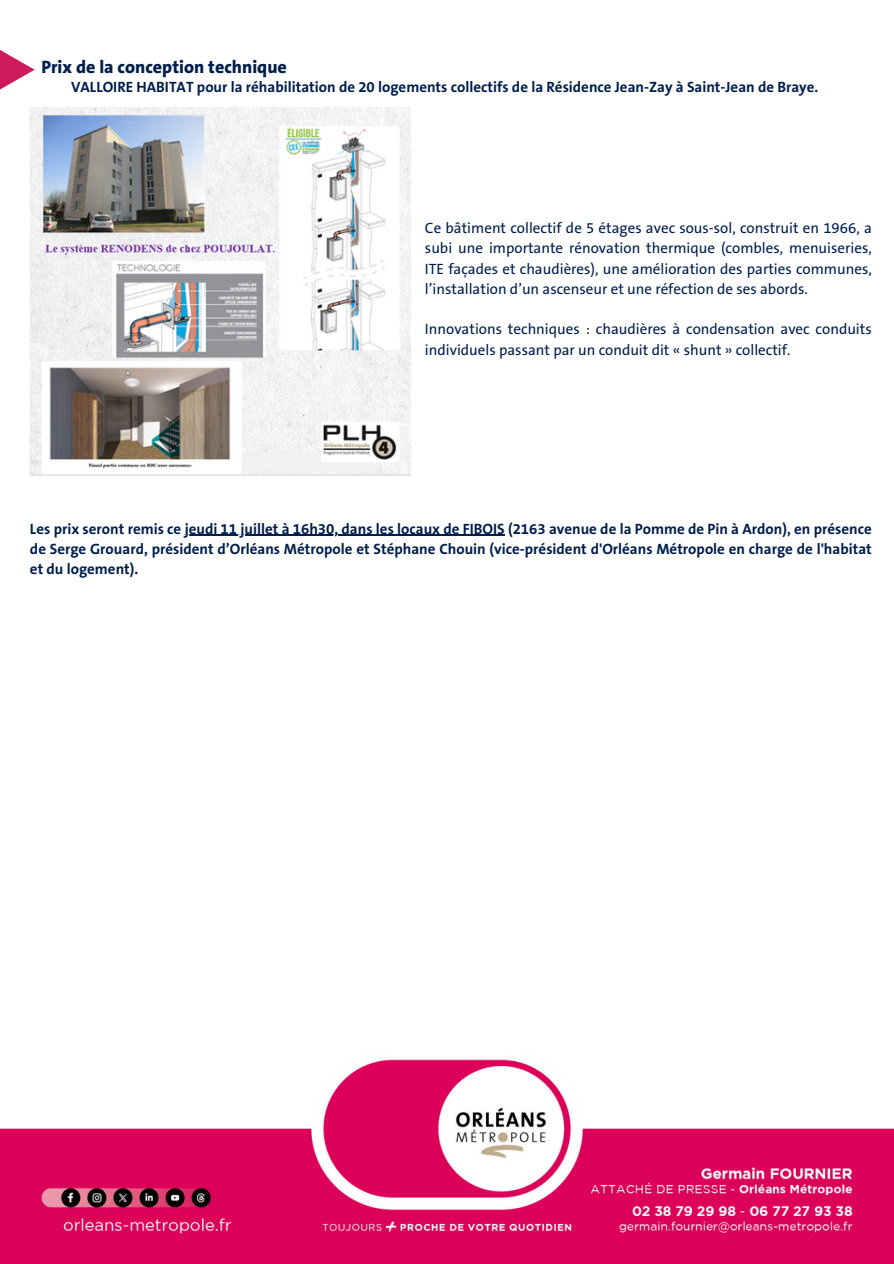
<style>
.page{position:relative;width:894px;height:1264px;background:#fff}
.page>*{position:absolute;margin:0;border:0;box-sizing:border-box;transform-origin:0 0}
.t1{font:800 18px "The Sans B W8";color:#001e4c}
.t2{font:15px/20.2px "The Sans B W5 Plain";color:#001e4c;text-align:justify}
.t3{font:700 15px/20.2px "The Sans B W7";color:#001e4c;text-align:justify}
</style>
<div class="page">
<img style="left:0;top:1059px;width:893px;height:204px">
<svg style="left:0;top:50px;width:35px;height:40px"></svg>
<img style="left:30px;top:108px;width:381px;height:368px">
<hr style="left:185px;top:535px;width:319px;height:1px;background:#001e4c">
<p class="t1" style="left:41px;top:60px;width:247px">Prix de la conception technique</p>
<p class="t3" style="left:71px;top:78px;width:748px">VALLOIRE HABITAT pour la réhabilitation de 20 logements collectifs de la Résidence Jean-Zay à Saint-Jean de Braye.</p>
<p class="t2" style="left:425px;top:219px;width:448px">Ce bâtiment collectif de 5 étages avec sous-sol, construit en 1966, a subi une importante rénovation thermique (combles, menuiseries, ITE façades et chaudières), une amélioration des parties communes, l’installation d’un ascenseur et une réfection de ses abords.</p>
<p class="t2" style="left:425px;top:321px;width:448px">Innovations techniques : chaudières à condensation avec conduits individuels passant par un conduit dit « shunt » collectif.</p>
<p class="t3" style="left:30px;top:520px;width:843px">Les prix seront remis ce jeudi 11 juillet à 16h30, dans les locaux de FIBOIS (2163 avenue de la Pomme de Pin à Ardon), en présence de Serge Grouard, président d’Orléans Métropole et Stéphane Chouin (vice-président d'Orléans Métropole en charge de l'habitat et du logement).</p>
</div>
